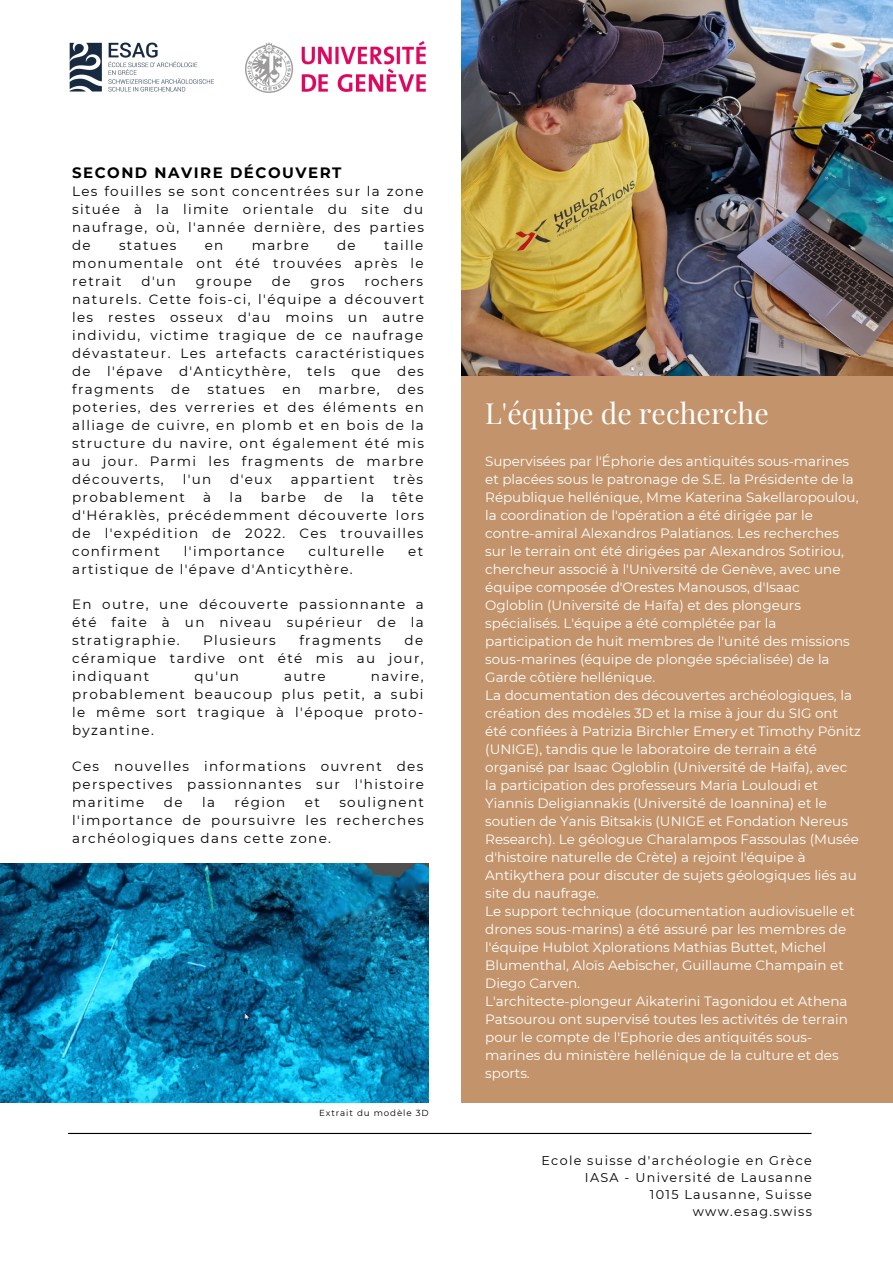
<style>
.page{position:relative;width:893px;height:1264px;background:#fff}
.page>*{position:absolute;margin:0;border:0;box-sizing:border-box;transform-origin:0 0}
.t1{font:28.5px "Playfair Display";color:#fff}
.t2{font:700 15px "Montserrat";letter-spacing:.1em;color:#000}
.t3{font:13.5px/18px "Montserrat";color:#fff}
.t4{font:13.5px/18px "Montserrat";letter-spacing:.1em;color:#000;text-align:justify}
.t5{font:12.75px "Montserrat";letter-spacing:.1em;color:#000}
.t6{font:8.7px "Montserrat";letter-spacing:.1em;color:#000}
</style>
<div class="page">
<img style="left:0;top:863px;width:428px;height:239px">
<div style="left:461px;top:362px;width:431px;height:740px;background:#c3946b"></div>
<img style="left:461px;top:0;width:431px;height:375px">
<hr style="left:68px;top:1132px;width:743px;height:1px;background:#000">
<img style="left:69px;top:42px;width:145px;height:50px">
<img style="left:246px;top:41px;width:180px;height:52px">
<p class="t2" style="left:72px;top:163px;width:271px">SECOND NAVIRE DÉCOUVERT</p>
<p class="t4" style="left:72px;top:182px;width:353px">Les fouilles se sont concentrées sur la zone située à la limite orientale du site du naufrage, où, l'année dernière, des parties de</p>
<p class="t4" style="left:72px;top:236px;width:353px;text-indent:312px">taille monumentale ont été trouvées après le retrait</p>
<p class="t4" style="left:119px;top:236px;width:59px">statues</p>
<p class="t4" style="left:205px;top:236px;width:20px">en</p>
<p class="t4" style="left:252px;top:236px;width:59px">marbre</p>
<p class="t4" style="left:337px;top:236px;width:20px">de</p>
<p class="t4" style="left:72px;top:272px;width:353px;text-indent:292px">rochers naturels. Cette fois-ci, l'équipe a découvert les restes osseux d'au moins un autre individu, victime tragique de ce naufrage dévastateur. Les artefacts caractéristiques de l'épave d'Anticythère, tels que des fragments</p>
<p class="t4" style="left:142px;top:272px;width:36px">d'un</p>
<p class="t4" style="left:196px;top:272px;width:58px">groupe</p>
<p class="t4" style="left:272px;top:272px;width:20px">de</p>
<p class="t4" style="left:310px;top:272px;width:35px">gros</p>
<p class="t4" style="left:72px;top:380px;width:353px;text-indent:325px">des poteries, des verreries et des éléments en alliage de cuivre, en plomb et en bois de la structure du navire, ont également été mis au jour. Parmi les fragments de marbre découverts,</p>
<p class="t4" style="left:171px;top:380px;width:20px">de</p>
<p class="t4" style="left:207px;top:380px;width:59px">statues</p>
<p class="t4" style="left:282px;top:380px;width:20px">en</p>
<p class="t4" style="left:318px;top:380px;width:63px">marbre,</p>
<p class="t4" style="left:183px;top:469px;width:30px">l'un</p>
<p class="t4" style="left:230px;top:469px;width:43px">d'eux</p>
<p class="t4" style="left:291px;top:469px;width:85px">appartient</p>
<p class="t4" style="left:393px;top:469px;width:31px">très</p>
<p class="t4" style="left:72px;top:487px;width:114px">probablement</p>
<p class="t4" style="left:203px;top:487px;width:9px">à</p>
<p class="t4" style="left:229px;top:487px;width:14px">la</p>
<p class="t4" style="left:261px;top:487px;width:47px">barbe</p>
<p class="t4" style="left:324px;top:487px;width:20px">de</p>
<p class="t4" style="left:361px;top:487px;width:14px">la</p>
<p class="t4" style="left:72px;top:487px;width:353px;text-indent:320px">tête d'Héraklès, précédemment découverte lors de l'expédition de 2022. Ces trouvailles confirment</p>
<p class="t4" style="left:184px;top:541px;width:102px">l'importance</p>
<p class="t4" style="left:308px;top:541px;width:77px">culturelle</p>
<p class="t4" style="left:408px;top:541px;width:16px">et</p>
<p class="t4" style="left:72px;top:559px;width:282px">artistique de l'épave d'Anticythère.</p>
<p class="t4" style="left:72px;top:595px;width:353px">En outre, une découverte passionnante a été faite à un niveau supérieur de la stratigraphie.</p>
<p class="t4" style="left:203px;top:631px;width:74px">Plusieurs</p>
<p class="t4" style="left:299px;top:631px;width:83px">fragments</p>
<p class="t4" style="left:72px;top:631px;width:353px;text-indent:332px">de céramique tardive ont été mis au jour, indiquant</p>
<p class="t4" style="left:72px;top:667px;width:353px;text-indent:299px">navire, probablement beaucoup plus petit, a subi le même sort tragique à l'époque proto&shy;byzantine.</p>
<p class="t4" style="left:72px;top:757px;width:353px">Ces nouvelles informations ouvrent des perspectives passionnantes sur l'histoire maritime</p>
<p class="t4" style="left:194px;top:667px;width:46px">qu'un</p>
<p class="t4" style="left:284px;top:667px;width:43px">autre</p>
<p class="t4" style="left:72px;top:793px;width:353px;text-indent:267px">soulignent l'importance de poursuivre les recherches archéologiques dans cette zone.</p>
<p class="t4" style="left:164px;top:793px;width:20px">de</p>
<p class="t4" style="left:202px;top:793px;width:14px">la</p>
<p class="t4" style="left:234px;top:793px;width:52px">région</p>
<p class="t4" style="left:305px;top:793px;width:16px">et</p>
<p class="t6" style="left:319px;top:1107px;width:111px">Extrait du modèle 3D</p>
<p class="t1" style="left:485px;top:393px;width:285px">L'équipe de recherche</p>
<p class="t3" style="left:485px;top:452px;width:375px">Supervisées par l'Éphorie des antiquités sous-marines et placées sous le patronage de S.E. la Présidente de la République hellénique, Mme Katerina Sakellaropoulou, la coordination de l'opération a été dirigée par le contre-amiral Alexandros Palatianos. Les recherches sur le terrain ont été dirigées par Alexandros Sotiriou, chercheur associé à l'Université de Genève, avec une équipe composée d'Orestes Manousos, d'Isaac Ogloblin (Université de Haïfa) et des plongeurs spécialisés. L'équipe a été complétée par la participation de huit membres de l'unité des missions sous-marines (équipe de plongée spécialisée) de la Garde côtière hellénique.</p>
<p class="t3" style="left:485px;top:686px;width:377px">La documentation des découvertes archéologiques, la création des modèles 3D et la mise à jour du SIG ont été confiées à Patrizia Birchler Emery et Timothy Pönitz (UNIGE), tandis que le laboratoire de terrain a été organisé par Isaac Ogloblin (Université de Haïfa), avec la participation des professeurs Maria Louloudi et Yiannis Deligiannakis (Université de Ioannina) et le soutien de Yanis Bitsakis (UNIGE et Fondation Nereus Research). Le géologue Charalampos Fassoulas (Musée d'histoire naturelle de Crète) a rejoint l'équipe à Antikythera pour discuter de sujets géologiques liés au site du naufrage.</p>
<p class="t3" style="left:485px;top:901px;width:371px">Le support technique (documentation audiovisuelle et drones sous-marins) a été assuré par les membres de l'équipe Hublot Xplorations Mathias Buttet, Michel Blumenthal, Aloïs Aebischer, Guillaume Champain et Diego Carven.</p>
<p class="t3" style="left:485px;top:991px;width:364px">L'architecte-plongeur Aikaterini Tagonidou et Athena Patsourou ont supervisé toutes les activités de terrain pour le compte de l'Ephorie des antiquités sous&shy;marines du ministère hellénique de la culture et des sports.</p>
<p class="t5" style="left:541px;top:1152px;width:272px">Ecole suisse d'archéologie en Grèce</p>
<p class="t5" style="left:585px;top:1169px;width:228px">IASA - Université de Lausanne</p>
<p class="t5" style="left:649px;top:1186px;width:163px">1015 Lausanne, Suisse</p>
<p class="t5" style="left:692px;top:1203px;width:121px">www.esag.swiss</p>
</div>
